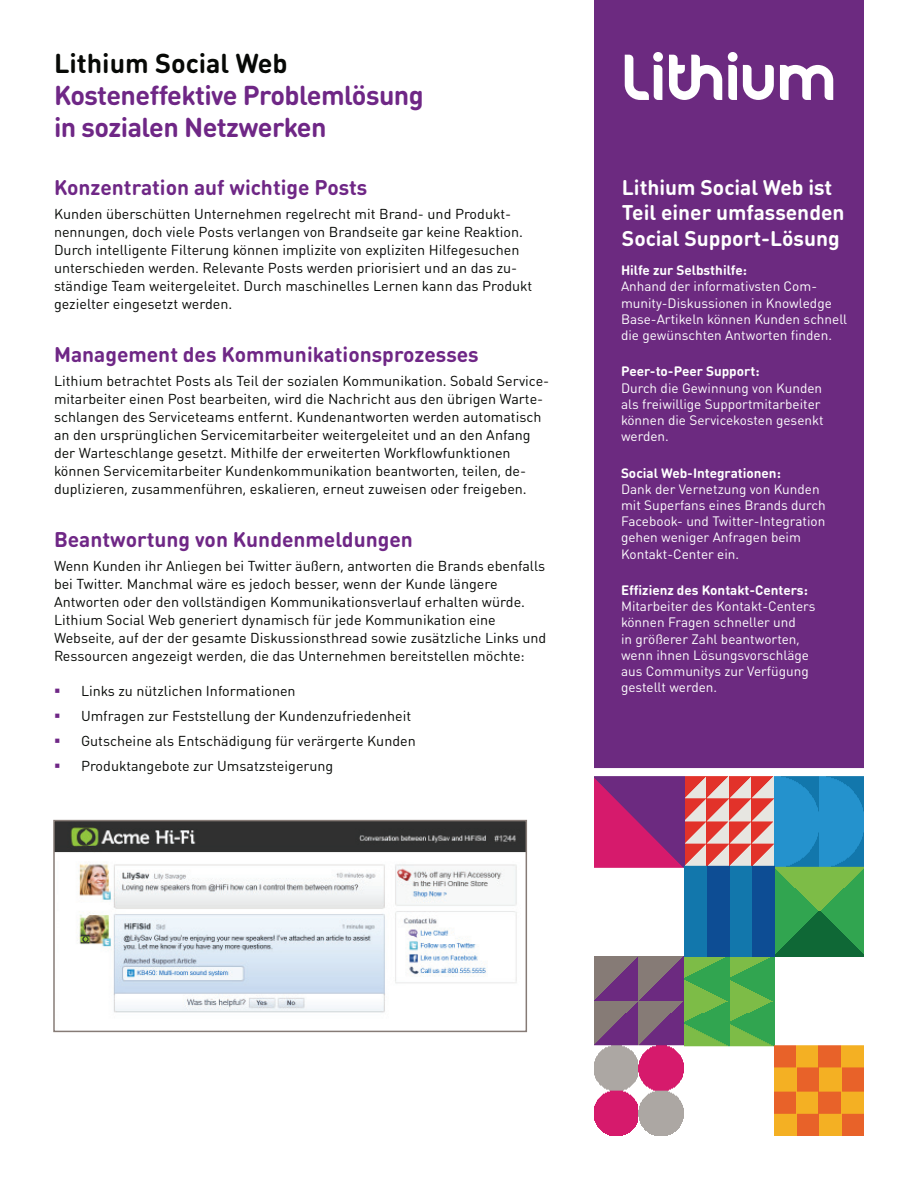
<style>
.page{position:relative;width:918px;height:1188px;background:#fff}
.page>*{position:absolute;margin:0;border:0;box-sizing:border-box;transform-origin:0 0}
.t1{font:700 27px/32.4px "DIN Round OT";letter-spacing:-.02em;color:#6f2786}
.t2{font:700 27px "DIN Round OT";color:#070906}
.t3{font:700 21px "DIN Round OT";color:#6f2786}
.t4{font:700 21px/25.5px "DIN Round OT";color:#fff}
.t5{font:14.25px/18px "DIN Round OT";color:#070906}
.t6{font:13.5px/16.2px "DIN Round OT";color:#fff}
.t7{font:700 13.5px "DIN Round OT";color:#fff}
</style>
<div class="page">
<img style="left:594px;top:0;width:269px;height:1135px">
<svg style="left:625px;top:52px;width:208px;height:48px"></svg>
<img style="left:56px;top:823px;width:468px;height:190px">
<div style="left:53px;top:820px;width:474px;height:212px;border:2px solid #867b76"></div>
<h1 class="t2" style="left:54px;top:45px;width:235px">Lithium Social Web</h1>
<h1 class="t1" style="left:54px;top:79px;width:371px">Kosteneffektive Problemlösung in sozialen Netzwerken</h1>
<h2 class="t3" style="left:54px;top:173px;width:315px">Konzentration auf wichtige Posts</h2>
<p class="t5" style="left:54px;top:205px;width:480px">Kunden überschütten Unternehmen regelrecht mit Brand- und Produkt&shy;nennungen, doch viele Posts verlangen von Brandseite gar keine Reaktion.<br>Durch intelligente Filterung können implizite von expliziten Hilfegesuchen unterschieden werden. Relevante Posts werden priorisiert und an das zu&shy;ständige Team weitergeleitet. Durch maschinelles Lernen kann das Produkt gezielter eingesetzt werden.</p>
<h2 class="t3" style="left:54px;top:340px;width:426px">Management des Kommunikationsprozesses</h2>
<p class="t5" style="left:54px;top:372px;width:495px">Lithium betrachtet Posts als Teil der sozialen Kommunikation. Sobald Service&shy;mitarbeiter einen Post bearbeiten, wird die Nachricht aus den übrigen Warte&shy;schlangen des Serviceteams entfernt. Kundenantworten werden automatisch an den ursprünglichen Servicemitarbeiter weitergeleitet und an den Anfang der Warteschlange gesetzt. Mithilfe der erweiterten Workflowfunktionen können Servicemitarbeiter Kundenkommunikation beantworten, teilen, de&shy;duplizieren, zusammenführen, eskalieren, erneut zuweisen oder freigeben.</p>
<h2 class="t3" style="left:54px;top:525px;width:360px">Beantwortung von Kundenmeldungen</h2>
<p class="t5" style="left:54px;top:557px;width:494px">Wenn Kunden ihr Anliegen bei Twitter äußern, antworten die Brands ebenfalls bei Twitter. Manchmal wäre es jedoch besser, wenn der Kunde längere Antworten oder den vollständigen Kommunikationsverlauf erhalten würde.<br>Lithium Social Web generiert dynamisch für jede Kommunikation eine Webseite, auf der der gesamte Diskussionsthread sowie zusätzliche Links und Ressourcen angezeigt werden, die das Unternehmen bereitstellen möchte:</p>
<p class="t5" style="left:81px;top:679px;width:336px;line-height:24.8px">Links zu nützlichen Informationen<br>Umfragen zur Feststellung der Kundenzufriedenheit Gutscheine als Entschädigung für verärgerte Kunden Produktangebote zur Umsatzsteigerung</p>
<h2 class="t4" style="left:622px;top:174px;width:224px">Lithium Social Web ist<br>Teil einer umfassenden<br>Social Support-Lösung</h2>
<p class="t7" style="left:621px;top:261px;width:127px">Hilfe zur Selbsthilfe:</p>
<p class="t6" style="left:621px;top:278px;width:228px">Anhand der informativsten Com&shy;munity-Diskussionen in Knowledge Base-Artikeln können Kunden schnell die gewünschten Antworten finden.</p>
<p class="t7" style="left:621px;top:363px;width:140px">Peer-to-Peer Support:</p>
<p class="t6" style="left:621px;top:379px;width:204px">Durch die Gewinnung von Kunden als freiwillige Supportmitarbeiter können die Servicekosten gesenkt werden.</p>
<p class="t7" style="left:621px;top:464px;width:161px">Social Web-Integrationen:</p>
<p class="t6" style="left:621px;top:481px;width:206px">Dank der Vernetzung von Kunden mit Superfans eines Brands durch<br>Facebook- und Twitter-Integration gehen weniger Anfragen beim<br>Kontakt-Center ein.</p>
<p class="t7" style="left:621px;top:581px;width:188px">Effizienz des Kontakt-Centers:</p>
<p class="t6" style="left:621px;top:598px;width:196px">Mitarbeiter des Kontakt-Centers können Fragen schneller und<br>in größerer Zahl beantworten, wenn ihnen Lösungsvorschläge aus Communitys zur Verfügung gestellt werden.</p>
</div>
